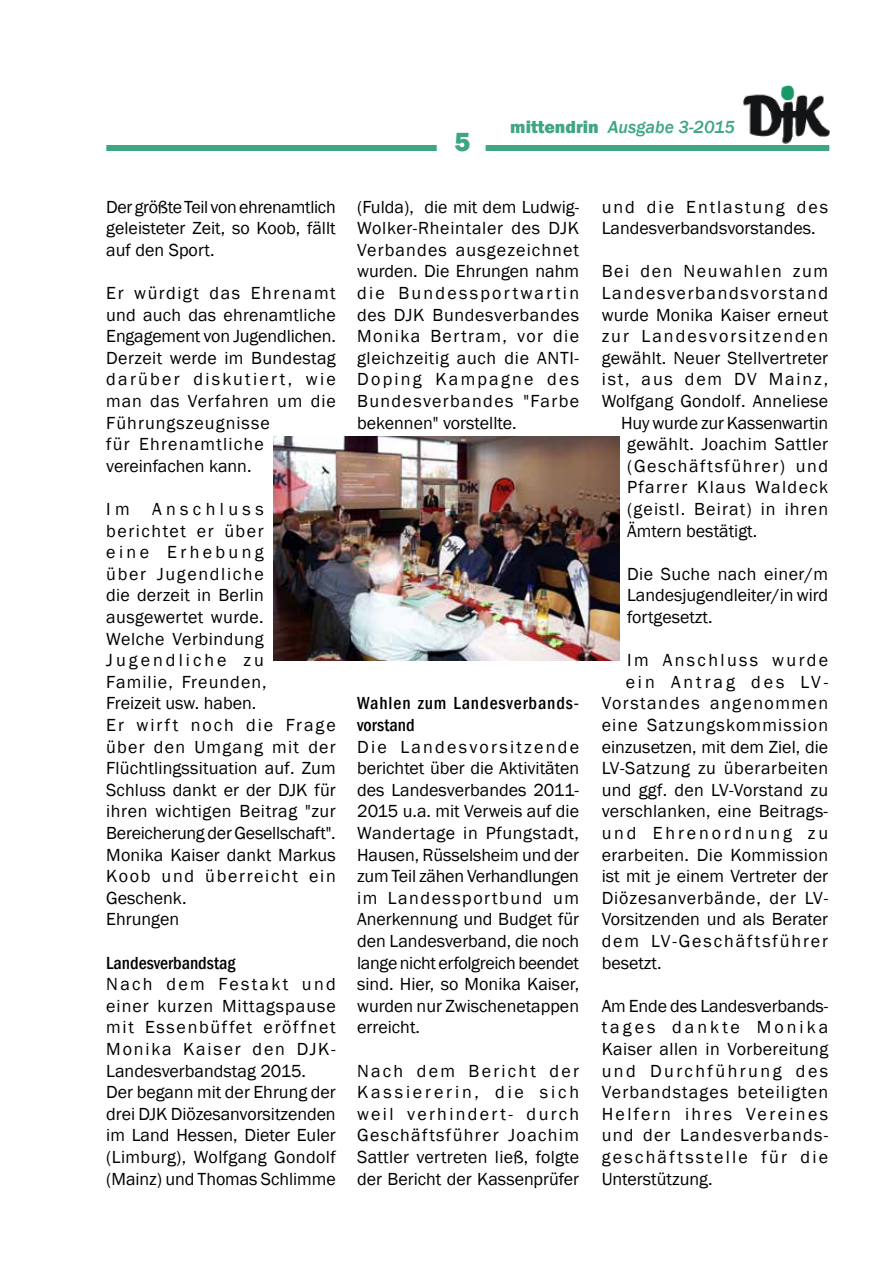
<style>
.page{position:relative;width:893px;height:1263px;background:#fff}
.page>*{position:absolute;margin:0;border:0;box-sizing:border-box;transform-origin:0 0}
.t1{font:800 27px "Franklin Gothic";color:#3fa585}
.t2{font:18px/21.6px "Franklin Gothic";letter-spacing:.02em;color:#000;text-align:justify}
.t3{font:18px/21.6px "Franklin Gothic";color:#000}
.t4{font:18px/21.6px "Franklin Gothic";letter-spacing:.04em;color:#000}
.t5{font:18px "Franklin Gothic";letter-spacing:.065em;color:#000}
.t6{font:18px "Franklin Gothic";letter-spacing:.09em;color:#000}
.t7{font:18px "Franklin Gothic";letter-spacing:.105em;color:#000}
.t8{font:500 condensed 18px/21.6px "Franklin Gothic";letter-spacing:.05em;color:#000}
.t9{font:18px "Franklin Gothic";letter-spacing:.16em;color:#000}
.t10{font:italic 500 18px "Franklin Gothic";color:#3fa585}
.t11{font:18px "Franklin Gothic";letter-spacing:-.01em;color:#000}
.t12{font:18px "Franklin Gothic";letter-spacing:.05em;color:#000}
.t13{font:18px "Franklin Gothic";letter-spacing:.11em;color:#000}
.t14{font:18px "Franklin Gothic";letter-spacing:.085em;color:#000}
.t15{font:18px "Franklin Gothic";letter-spacing:.08em;color:#000}
.t16{font:18px "Franklin Gothic";letter-spacing:.075em;color:#000}
.t17{font:500 condensed 18px "Franklin Gothic";color:#000}
.t18{font:18px "Franklin Gothic";letter-spacing:.13em;color:#000}
.s1{font-weight:800;font-style:normal}
</style>
<div class="page">
<div style="left:106px;top:145px;width:723px;height:6px;background:#3fa585"></div>
<div style="left:437px;top:130px;width:49px;height:27px;background:#fff"></div>
<img style="left:743px;top:85px;width:86px;height:58px">
<img style="left:274px;top:437px;width:345px;height:224px">
<p class="t2" style="left:106px;top:196px;width:231px">Der größte Teil von ehrenamtlich geleisteter Zeit, so Koob, fällt auf den Sport.</p>
<p class="t4" style="left:106px;top:282px;width:231px">Er würdigt das Ehrenamt und auch das ehrenamtliche<br>Engagement von Jugendlichen.<br>Derzeit werde im Bundestag darüber diskutiert, wie man das Verfahren um die<br>Führungszeugnisse<br>für Ehrenamtliche vereinfachen kann.</p>
<p class="t2" style="left:106px;top:498px;width:231px;text-align:left">Im Anschluss berichtet er über<br>eine Erhebung<br>über Jugendliche<br>die derzeit in Berlin ausgewertet wurde.<br>Welche Verbindung<br>Jugendliche zu<br>Familie, Freunden,<br>Freizeit usw. haben.<br>Er wirft noch die Frage über den Umgang mit der<br>Flüchtlingssituation auf. Zum<br>Schluss dankt er der DJK für ihren wichtigen Beitrag "zur<br>Bereicherung der Gesellschaft".<br>Monika Kaiser dankt Markus<br>Koob und überreicht ein<br>Geschenk.<br>Ehrungen</p>
<p class="t17" style="left:106px;top:951px;width:131px">Landesverbandstag</p>
<p class="t3" style="left:106px;top:974px;width:231px">Nach dem Festakt und einer kurzen Mittagspause mit Essenbüffet eröffnet<br>Monika Kaiser den DJK-<br>Landesverbandstag 2015.<br>Der begann mit der Ehrung der drei DJK Diözesanvorsitzenden im Land Hessen, Dieter Euler (Limburg), Wolfgang Gondolf (Mainz) und Thomas Schlimme</p>
<h1 class="t1" style="left:454px;top:124px;width:17px">5</h1>
<p class="t10" style="left:510px;top:116px;width:226px"><span class="s1">mittendrin</span> Ausgabe 3-2015</p>
<p class="t2" style="left:357px;top:196px;width:224px">(Fulda), die mit dem Ludwig-Wolker-Rheintaler des DJK Verbandes ausgezeichnet wurden. Die Ehrungen nahm die Bundessportwartin des DJK Bundesverbandes Monika Bertram, vor die gleichzeitig auch die ANTI-Doping Kampagne des Bundesverbandes "Farbe bekennen" vorstellte.</p>
<p class="t8" style="left:357px;top:692px;width:224px">Wahlen zum Landesverbands&shy;vorstand</p>
<p class="t2" style="left:357px;top:736px;width:224px">Die Landesvorsitzende berichtet über die Aktivitäten des Landesverbandes 2011- 2015 u.a. mit Verweis auf die Wandertage in Pfungstadt, Hausen, Rüsselsheim und der zum Teil zähen Verhandlungen im Landessportbund um Anerkennung und Budget für den Landesverband, die noch lange nicht erfolgreich beendet sind. Hier, so Monika Kaiser, wurden nur Zwischenetappen erreicht.</p>
<p class="t2" style="left:357px;top:1060px;width:224px">Nach dem Bericht der Kassiererin, die sich weil verhindert- durch Geschäftsführer Joachim Sattler vertreten ließ, folgte der Bericht der Kassenprüfer</p>
<p class="t3" style="left:602px;top:196px;width:228px">und die Entlastung des<br>Landesverbandsvorstandes.</p>
<p class="t6" style="left:602px;top:260px;width:228px">Bei den Neuwahlen zum</p>
<p class="t6" style="left:602px;top:282px;width:228px">Landesverbandsvorstand</p>
<p class="t2" style="left:602px;top:304px;width:228px">wurde Monika Kaiser erneut</p>
<p class="t13" style="left:602px;top:325px;width:228px">zur Landesvorsitzenden</p>
<p class="t2" style="left:602px;top:347px;width:228px">gewählt. Neuer Stellvertreter</p>
<p class="t7" style="left:602px;top:368px;width:228px">ist, aus dem DV Mainz,</p>
<p class="t2" style="left:602px;top:390px;width:228px">Wolfgang Gondolf. Anneliese</p>
<p class="t11" style="left:621px;top:411px;width:208px">Huy wurde zur Kassenwartin</p>
<p class="t2" style="left:627px;top:434px;width:202px">gewählt. Joachim Sattler</p>
<p class="t14" style="left:627px;top:455px;width:202px">(Geschäftsführer) und</p>
<p class="t16" style="left:627px;top:476px;width:202px">Pfarrer Klaus Waldeck</p>
<p class="t5" style="left:627px;top:498px;width:202px">(geistl. Beirat) in ihren</p>
<p class="t3" style="left:627px;top:520px;width:132px">Ämtern bestätigt.</p>
<p class="t2" style="left:627px;top:563px;width:203px">Die Suche nach einer/m Landesjugendleiter/in wird fortgesetzt.</p>
<p class="t18" style="left:627px;top:649px;width:202px">Im Anschluss wurde</p>
<p class="t9" style="left:626px;top:671px;width:204px">ein Antrag des LV-</p>
<p class="t15" style="left:602px;top:692px;width:228px">Vorstandes angenommen</p>
<p class="t5" style="left:602px;top:714px;width:228px">eine Satzungskommission</p>
<p class="t3" style="left:602px;top:736px;width:228px">einzusetzen, mit dem Ziel, die</p>
<p class="t2" style="left:602px;top:758px;width:228px">LV-Satzung zu überarbeiten</p>
<p class="t2" style="left:602px;top:779px;width:228px">und ggf. den LV-Vorstand zu</p>
<p class="t2" style="left:602px;top:801px;width:228px">verschlanken, eine Beitrags-</p>
<p class="t9" style="left:602px;top:822px;width:228px">und Ehrenordnung zu</p>
<p class="t2" style="left:602px;top:844px;width:228px">erarbeiten. Die Kommission</p>
<p class="t3" style="left:602px;top:866px;width:228px">ist mit je einem Vertreter der</p>
<p class="t12" style="left:602px;top:887px;width:228px">Diözesanverbände, der LV-</p>
<p class="t3" style="left:602px;top:909px;width:228px">Vorsitzenden und als Berater</p>
<p class="t7" style="left:602px;top:930px;width:228px">dem LV-Geschäftsführer</p>
<p class="t3" style="left:602px;top:952px;width:61px">besetzt.</p>
<p class="t2" style="left:602px;top:995px;width:228px">Am Ende des Landesverbands&shy;tages dankte Monika Kaiser allen in Vorbereitung und Durchführung des Verbandstages beteiligten Helfern ihres Vereines und der Landesverbands&shy;geschäftsstelle für die Unterstützung.</p>
</div>
